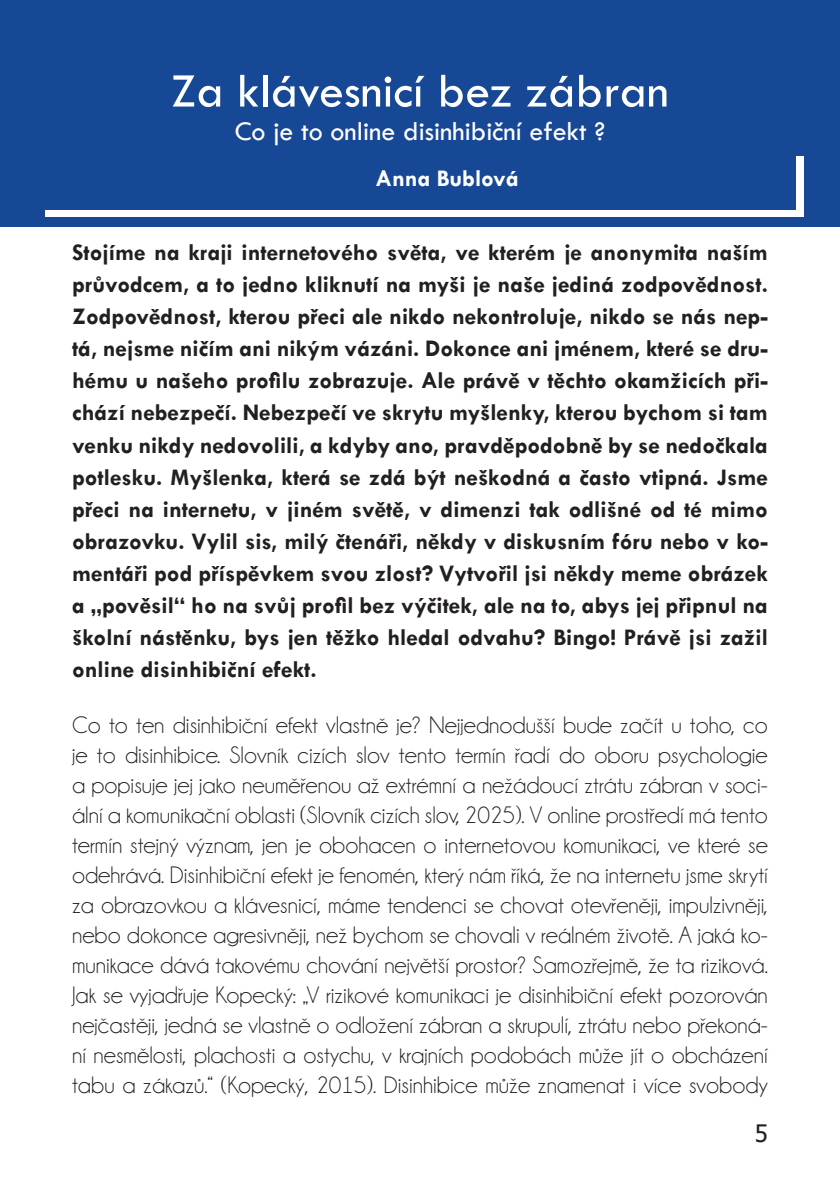
<style>
.page{position:relative;width:840px;height:1191px;background:#fff}
.page>*{position:absolute;margin:0;border:0;box-sizing:border-box;transform-origin:0 0}
.t1{font:50px "Tw Cen";color:#fff}
.t2{font:28px "Tw Cen";color:#fff}
.t3{font:24px/30px "Champagne&Limousines";color:#231f20}
.t4{font:700 24px/32px "Tw Cen";color:#231f20;text-align:justify}
.t5{font:700 24px "Tw Cen";color:#fff}
.t6{font:24px "Tahoma";color:#231f20}
</style>
<div class="page">
<div style="left:0;top:0;width:839px;height:227px;background:#174895"></div>
<div style="left:45px;top:156px;width:758px;height:60px;background:linear-gradient(to right,#fff,#fdfdfe)"></div>
<div style="left:37px;top:149px;width:758px;height:60px;background:#174895"></div>
<p class="t1" style="left:171px;top:61px;width:499px">Za klávesnicí bez zábran</p>
<p class="t2" style="left:234px;top:114px;width:372px">Co je to online disinhibiční efekt ?</p>
<p class="t5" style="left:375px;top:163px;width:144px">Anna Bublová</p>
<p class="t4" style="left:72px;top:236px;width:697px">Stojíme na kraji internetového světa, ve kterém je anonymita naším průvodcem, a to jedno kliknutí na myši je naše jediná zodpovědnost.<br>Zodpovědnost, kterou přeci ale nikdo nekontroluje, nikdo se nás nep&shy;tá, nejsme ničím ani nikým vázáni. Dokonce ani jménem, které se dru&shy;hému u našeho profilu zobrazuje. Ale právě v těchto okamžicích při&shy;chází nebezpečí. Nebezpečí ve skrytu myšlenky, kterou bychom si tam venku nikdy nedovolili, a kdyby ano, pravděpodobně by se nedočkala potlesku. Myšlenka, která se zdá být neškodná a často vtipná. Jsme přeci na internetu, v jiném světě, v dimenzi tak odlišné od té mimo obrazovku. Vylil sis, milý čtenáři, někdy v diskusním fóru nebo v ko&shy;mentáři pod příspěvkem svou zlost? Vytvořil jsi někdy meme obrázek a „pověsil“ ho na svůj profil bez výčitek, ale na to, abys jej připnul na školní nástěnku, bys jen těžko hledal odvahu? Bingo! Právě jsi zažil online disinhibiční efekt.</p>
<p class="t3" style="left:72px;top:710px;width:697px">Co to ten disinhibiční efekt vlastně je? Nejjednodušší bude začít u toho, co je to disinhibice. Slovník cizích slov tento termín řadí do oboru psychologie</p>
<p class="t3" style="left:72px;top:770px;width:697px;text-align:justify">a popisuje jej jako neuměřenou až extrémní a nežádoucí ztrátu zábran v soci&shy;ální a komunikační oblasti (Slovník cizích slov, 2025). V online prostředí má tento termín stejný význam, jen je obohacen o internetovou komunikaci, ve které se odehrává. Disinhibiční efekt je fenomén, který nám říká, že na internetu jsme skrytí za obrazovkou a klávesnicí, máme tendenci se chovat otevřeněji, impulzivněji, nebo dokonce agresivněji, než bychom se chovali v reálném životě. A jaká ko&shy;munikace dává takovému chování největší prostor? Samozřejmě, že ta riziková.<br>Jak se vyjadřuje Kopecký: „V rizikové komunikaci je disinhibiční efekt pozorován nejčastěji, jedná se vlastně o odložení zábran a skrupulí, ztrátu nebo překoná&shy;ní nesmělosti, plachosti a ostychu, v krajních podobách může jít o obcházení tabu a zákazů.“ (Kopecký, 2015). Disinhibice může znamenat i více svobody</p>
<p class="t6" style="left:754px;top:1117px;width:15px">5</p>
</div>
